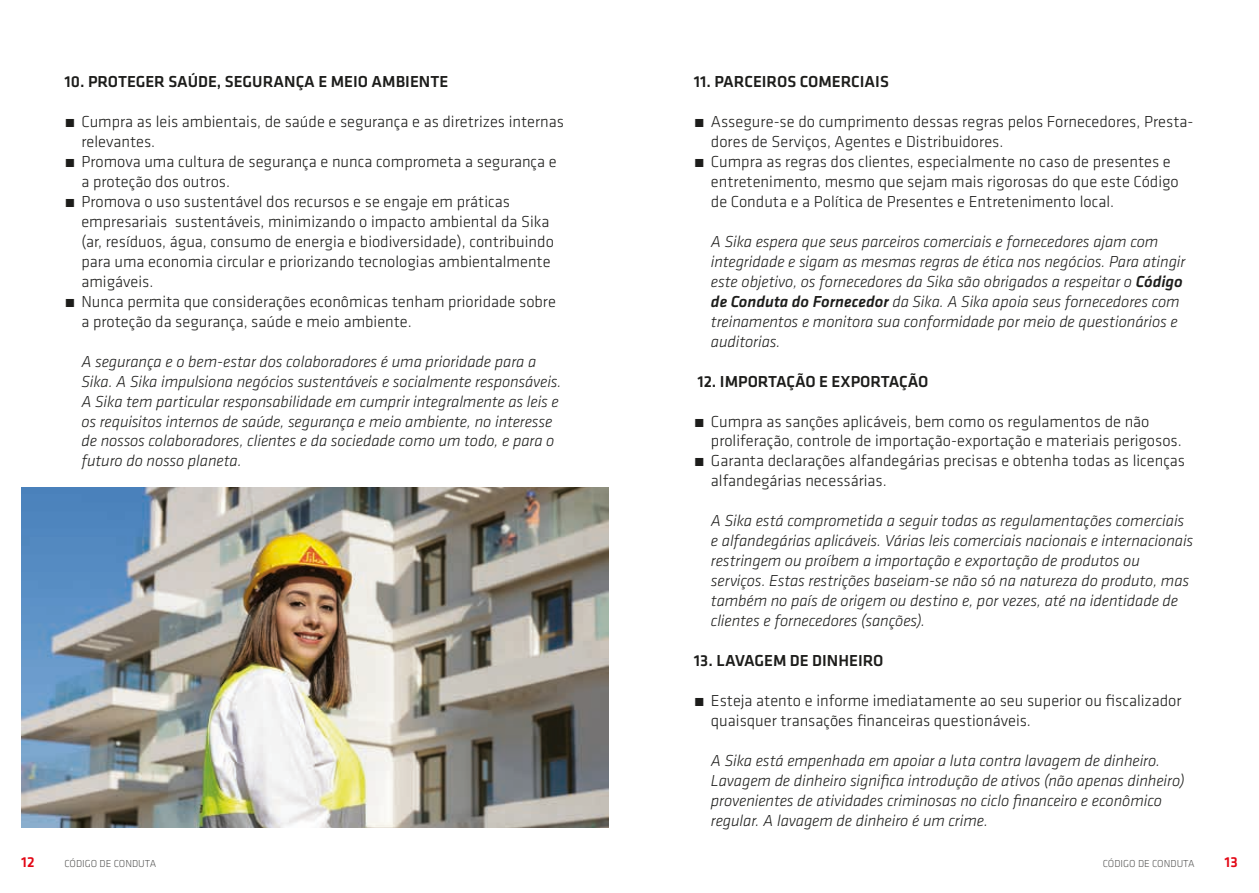
<style>
.page{position:relative;width:1259px;height:893px;background:#fff}
.page>*{position:absolute;margin:0;border:0;box-sizing:border-box;transform-origin:0 0}
.t1{font:italic 300 16.5px/20px "Klavika";letter-spacing:-.005em;color:#1d1d1b}
.t2{font:300 16.5px/20px "Klavika";color:#1d1d1b}
.Sub-chapter{font:500 16.5px "Klavika";color:#1d1d1b}
.t3{font:500 15px "Klavika";color:#e30614}
.t4{font:300 10.5px "Klavika";color:#575756}
.s1{font-weight:500}
</style>
<div class="page">
<img style="left:21px;top:487px;width:587px;height:340px">
<p class="Sub-chapter" style="left:64px;top:71px;width:385px">10. PROTEGER SAÚDE, SEGURANÇA E MEIO AMBIENTE</p>
<p class="t2" style="left:81px;top:112px;width:484px;text-indent:-17px">́ Cumpra as leis ambientais, de saúde e segurança e as diretrizes internas relevantes.</p>
<p class="t2" style="left:81px;top:152px;width:477px;text-indent:-17px">́ Promova uma cultura de segurança e nunca comprometa a segurança e a proteção dos outros.</p>
<p class="t2" style="left:81px;top:191px;width:474px;text-indent:-17px">́ Promova o uso sustentável dos recursos e se engaje em práticas empresariais sustentáveis, minimizando o impacto ambiental da Sika (ar, resíduos, água, consumo de energia e biodiversidade), contribuindo para uma economia circular e priorizando tecnologias ambientalmente amigáveis.</p>
<p class="t2" style="left:81px;top:291px;width:476px;text-indent:-17px">́ Nunca permita que considerações econômicas tenham prioridade sobre a proteção da segurança, saúde e meio ambiente.</p>
<p class="t1" style="left:81px;top:351px;width:481px">A segurança e o bem-estar dos colaboradores é uma prioridade para a Sika. A Sika impulsiona negócios sustentáveis e socialmente responsáveis.<br>A Sika tem particular responsabilidade em cumprir integralmente as leis e os requisitos internos de saúde, segurança e meio ambiente, no interesse de nossos colaboradores, clientes e da sociedade como um todo, e para o futuro do nosso planeta.</p>
<p class="Sub-chapter" style="left:694px;top:71px;width:196px">11. PARCEIROS COMERCIAIS</p>
<p class="t2" style="left:711px;top:112px;width:484px;text-indent:-17px">́ Assegure-se do cumprimento dessas regras pelos Fornecedores, Presta&shy;dores de Serviços, Agentes e Distribuidores.</p>
<p class="t2" style="left:711px;top:152px;width:469px;text-indent:-17px">́ Cumpra as regras dos clientes, especialmente no caso de presentes e entretenimento, mesmo que sejam mais rigorosas do que este Código de Conduta e a Política de Presentes e Entretenimento local.</p>
<p class="t1" style="left:711px;top:231px;width:476px">A Sika espera que seus parceiros comerciais e fornecedores ajam com integridade e sigam as mesmas regras de ética nos negócios. Para atingir este objetivo, os fornecedores da Sika são obrigados a respeitar o <span class="s1">Código de Conduta do Fornecedor</span> da Sika. A Sika apoia seus fornecedores com treinamentos e monitora sua conformidade por meio de questionários e auditorias.</p>
<p class="Sub-chapter" style="left:697px;top:370px;width:232px">12. IMPORTAÇÃO E EXPORTAÇÃO</p>
<p class="t2" style="left:711px;top:411px;width:472px;text-indent:-17px">́ Cumpra as sanções aplicáveis, bem como os regulamentos de não proliferação, controle de importação-exportação e materiais perigosos.</p>
<p class="t2" style="left:711px;top:451px;width:476px;text-indent:-17px">́ Garanta declarações alfandegárias precisas e obtenha todas as licenças alfandegárias necessárias.</p>
<p class="t1" style="left:711px;top:511px;width:484px">A Sika está comprometida a seguir todas as regulamentações comerciais e alfandegárias aplicáveis. Várias leis comerciais nacionais e internacionais restringem ou proíbem a importação e exportação de produtos ou serviços. Estas restrições baseiam-se não só na natureza do produto, mas também no país de origem ou destino e, por vezes, até na identidade de clientes e fornecedores (sanções).</p>
<p class="Sub-chapter" style="left:694px;top:649px;width:191px">13. LAVAGEM DE DINHEIRO</p>
<p class="t2" style="left:711px;top:690px;width:472px;text-indent:-17px">́ Esteja atento e informe imediatamente ao seu superior ou fiscalizador quaisquer transações financeiras questionáveis.</p>
<p class="t1" style="left:711px;top:750px;width:475px">A Sika está empenhada em apoiar a luta contra lavagem de dinheiro.<br>Lavagem de dinheiro significa introdução de ativos (não apenas dinheiro) provenientes de atividades criminosas no ciclo financeiro e econômico regular. A lavagem de dinheiro é um crime.</p>
<p class="t3" style="left:21px;top:852px;width:15px">12</p>
<p class="t4" style="left:64px;top:857px;width:93px">CÓDIGO DE CONDUTA</p>
<p class="t4" style="left:1102px;top:857px;width:93px">CÓDIGO DE CONDUTA</p>
<p class="t3" style="left:1224px;top:852px;width:15px">13</p>
</div>
